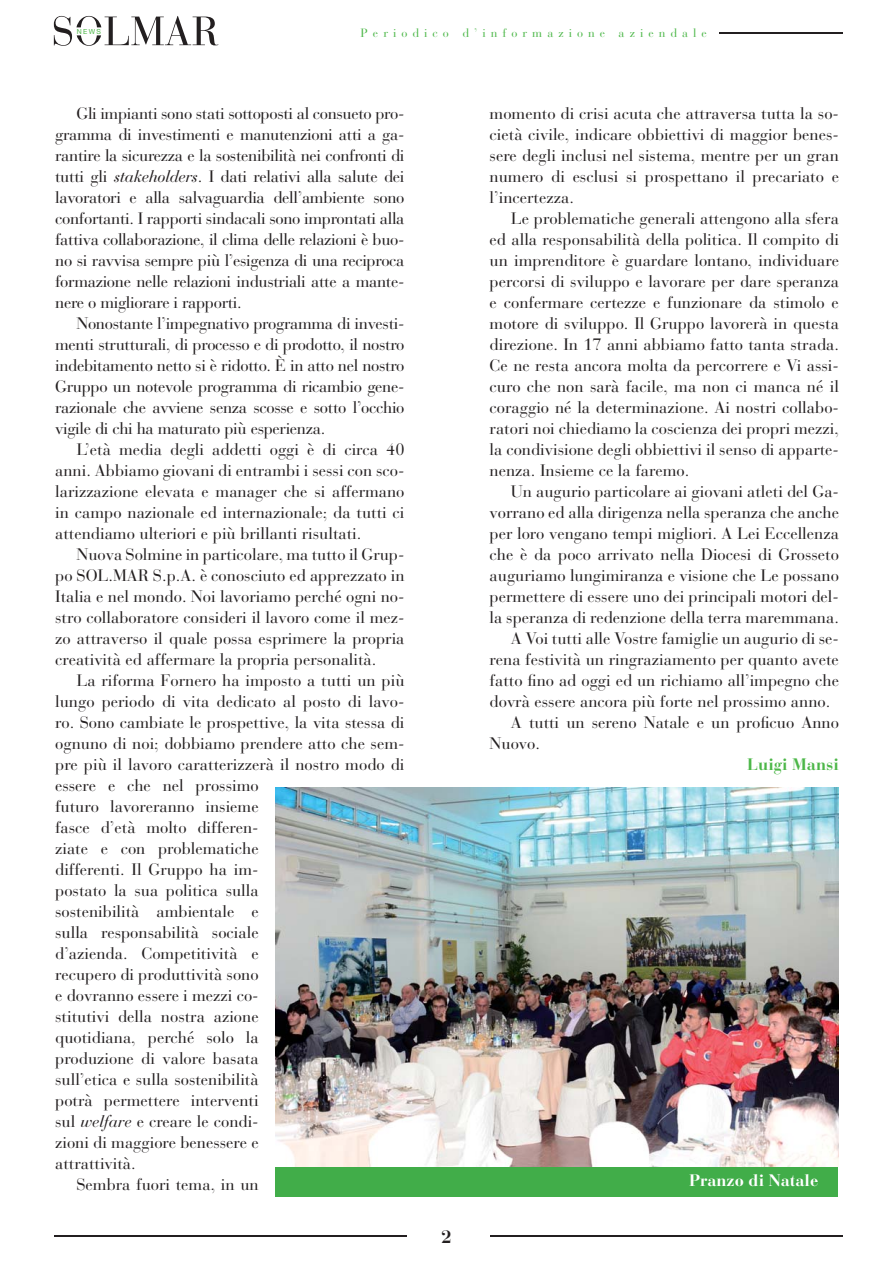
<style>
.page{position:relative;width:893px;height:1263px;background:#fff}
.page>*{position:absolute;margin:0;border:0;box-sizing:border-box;transform-origin:0 0}
.t1{font:700 18px "Bauer Bodoni";color:#231f20}
.t2{font:16.5px/21px "Bauer Bodoni";color:#231f20;text-align:justify}
.t3{font:700 16.5px "Bauer Bodoni";color:#fff}
.t4{font:700 16.5px "Bauer Bodoni";color:#4cb748}
.t5{font:12px "Bauer Bodoni";letter-spacing:.42em;color:#4cb748}
.t6{font:6.9px "Helvetica Neue";color:#4cb748}
.s1{font-style:italic}
</style>
<div class="page">
<hr style="left:719px;top:33px;width:123px;height:1px;background:#231f20">
<hr style="left:719px;top:32px;width:123px;height:1px;background:#231f20">
<hr style="left:54px;top:1236px;width:352px;height:1px;background:#231f20">
<hr style="left:54px;top:1235px;width:352px;height:1px;background:#231f20">
<hr style="left:490px;top:1236px;width:352px;height:1px;background:#231f20">
<hr style="left:490px;top:1235px;width:352px;height:1px;background:#231f20">
<svg style="left:54px;top:16px;width:164px;height:30px"></svg>
<div style="left:276px;top:1166px;width:562px;height:30px;background:#41ad49"></div>
<img style="left:276px;top:787px;width:563px;height:379px">
<p class="t6" style="left:77px;top:27px;width:26px">NEWS</p>
<p class="t5" style="left:361px;top:28px;width:348px">Periodico d’informazione aziendale</p>
<p class="t2" style="left:55px;top:105px;width:351px;text-indent:21px">Gli impianti sono stati sottoposti al consueto pro&shy;gramma di investimenti e manutenzioni atti a ga&shy;rantire la sicurezza e la sostenibilità nei confronti di tutti gli <span class="s1">stakeholders</span>. I dati relativi alla salute dei lavoratori e alla salvaguardia dell’ambiente sono confortanti. I rapporti sindacali sono improntati alla fattiva collaborazione, il clima delle relazioni è buo&shy;no si ravvisa sempre più l’esigenza di una reciproca formazione nelle relazioni industriali atte a mante&shy;nere o migliorare i rapporti.</p>
<p class="t2" style="left:55px;top:315px;width:351px;text-indent:21px">Nonostante l’impegnativo programma di investi&shy;menti strutturali, di processo e di prodotto, il nostro indebitamento netto si è ridotto. È in atto nel nostro Gruppo un notevole programma di ricambio gene&shy;razionale che avviene senza scosse e sotto l’occhio vigile di chi ha maturato più esperienza.</p>
<p class="t2" style="left:55px;top:441px;width:351px;text-indent:21px">L’età media degli addetti oggi è di circa 40 anni. Abbiamo giovani di entrambi i sessi con sco&shy;larizzazione elevata e manager che si affermano in campo nazionale ed internazionale; da tutti ci attendiamo ulteriori e più brillanti risultati.</p>
<p class="t2" style="left:55px;top:546px;width:351px;text-indent:21px">Nuova Solmine in particolare, ma tutto il Grup&shy;po SOL.MAR S.p.A. è conosciuto ed apprezzato in Italia e nel mondo. Noi lavoriamo perché ogni no&shy;stro collaboratore consideri il lavoro come il mez&shy;zo attraverso il quale possa esprimere la propria creatività ed affermare la propria personalità.</p>
<p class="t2" style="left:76px;top:672px;width:330px">La riforma Fornero ha imposto a tutti un più</p>
<p class="t2" style="left:55px;top:693px;width:351px">lungo periodo di vita dedicato al posto di lavo-</p>
<p class="t2" style="left:55px;top:714px;width:351px">ro. Sono cambiate le prospettive, la vita stessa di</p>
<p class="t2" style="left:55px;top:735px;width:351px">ognuno di noi; dobbiamo prendere atto che sem-</p>
<p class="t2" style="left:55px;top:756px;width:351px">pre più il lavoro caratterizzerà il nostro modo di</p>
<p class="t2" style="left:55px;top:777px;width:205px">essere e che nel prossimo</p>
<p class="t2" style="left:55px;top:798px;width:205px">futuro lavoreranno insieme</p>
<p class="t2" style="left:55px;top:819px;width:205px">fasce d’età molto differen-</p>
<p class="t2" style="left:55px;top:840px;width:205px">ziate e con problematiche</p>
<p class="t2" style="left:55px;top:861px;width:205px">differenti. Il Gruppo ha im-</p>
<p class="t2" style="left:55px;top:882px;width:205px">postato la sua politica sulla</p>
<p class="t2" style="left:55px;top:903px;width:205px">sostenibilità ambientale e</p>
<p class="t2" style="left:55px;top:924px;width:205px">sulla responsabilità sociale</p>
<p class="t2" style="left:55px;top:945px;width:205px">d’azienda. Competitività e</p>
<p class="t2" style="left:55px;top:966px;width:205px">recupero di produttività sono</p>
<p class="t2" style="left:55px;top:987px;width:205px">e dovranno essere i mezzi co-</p>
<p class="t2" style="left:55px;top:1008px;width:205px">stitutivi della nostra azione</p>
<p class="t2" style="left:55px;top:1029px;width:205px">quotidiana, perché solo la</p>
<p class="t2" style="left:55px;top:1050px;width:205px">produzione di valore basata</p>
<p class="t2" style="left:55px;top:1071px;width:205px">sull’etica e sulla sostenibilità</p>
<p class="t2" style="left:55px;top:1092px;width:205px">potrà permettere interventi</p>
<p class="t2" style="left:55px;top:1113px;width:205px">sul <span class="s1">welfare</span> e creare le condi-</p>
<p class="t2" style="left:55px;top:1134px;width:205px">zioni di maggiore benessere e</p>
<p class="t2" style="left:55px;top:1155px;width:82px">attrattività.</p>
<p class="t2" style="left:76px;top:1176px;width:184px">Sembra fuori tema, in un</p>
<p class="t1" style="left:441px;top:1230px;width:12px">2</p>
<p class="t2" style="left:490px;top:105px;width:351px">momento di crisi acuta che attraversa tutta la so&shy;cietà civile, indicare obbiettivi di maggior benes&shy;sere degli inclusi nel sistema, mentre per un gran numero di esclusi si prospettano il precariato e l’incertezza.</p>
<p class="t2" style="left:490px;top:210px;width:351px;text-indent:21px">Le problematiche generali attengono alla sfera ed alla responsabilità della politica. Il compito di un imprenditore è guardare lontano, individuare percorsi di sviluppo e lavorare per dare speranza e confermare certezze e funzionare da stimolo e motore di sviluppo. Il Gruppo lavorerà in questa direzione. In 17 anni abbiamo fatto tanta strada.<br>Ce ne resta ancora molta da percorrere e Vi assi&shy;curo che non sarà facile, ma non ci manca né il coraggio né la determinazione. Ai nostri collabo&shy;ratori noi chiediamo la coscienza dei propri mezzi, la condivisione degli obbiettivi il senso di apparte&shy;nenza. Insieme ce la faremo.</p>
<p class="t2" style="left:511px;top:483px;width:330px">Un augurio particolare ai giovani atleti del Ga-</p>
<p class="t2" style="left:490px;top:504px;width:351px">vorrano ed alla dirigenza nella speranza che anche</p>
<p class="t2" style="left:490px;top:525px;width:351px">per loro vengano tempi migliori. A Lei Eccellenza</p>
<p class="t2" style="left:490px;top:546px;width:351px">che è da poco arrivato nella Diocesi di Grosseto</p>
<p class="t2" style="left:490px;top:567px;width:351px">auguriamo lungimiranza e visione che Le possano</p>
<p class="t2" style="left:490px;top:588px;width:351px">permettere di essere uno dei principali motori del-</p>
<p class="t2" style="left:490px;top:609px;width:351px">la speranza di redenzione della terra maremmana.</p>
<p class="t2" style="left:511px;top:630px;width:330px">A Voi tutti alle Vostre famiglie un augurio di se-</p>
<p class="t2" style="left:490px;top:651px;width:351px">rena festività un ringraziamento per quanto avete</p>
<p class="t2" style="left:490px;top:672px;width:351px">fatto fino ad oggi ed un richiamo all’impegno che</p>
<p class="t2" style="left:490px;top:693px;width:342px">dovrà essere ancora più forte nel prossimo anno.</p>
<p class="t2" style="left:511px;top:714px;width:330px">A tutti un sereno Natale e un proficuo Anno</p>
<p class="t2" style="left:490px;top:735px;width:52px">Nuovo.</p>
<p class="t4" style="left:747px;top:758px;width:93px">Luigi Mansi</p>
<p class="t3" style="left:689px;top:1174px;width:131px">Pranzo di Natale</p>
</div>
